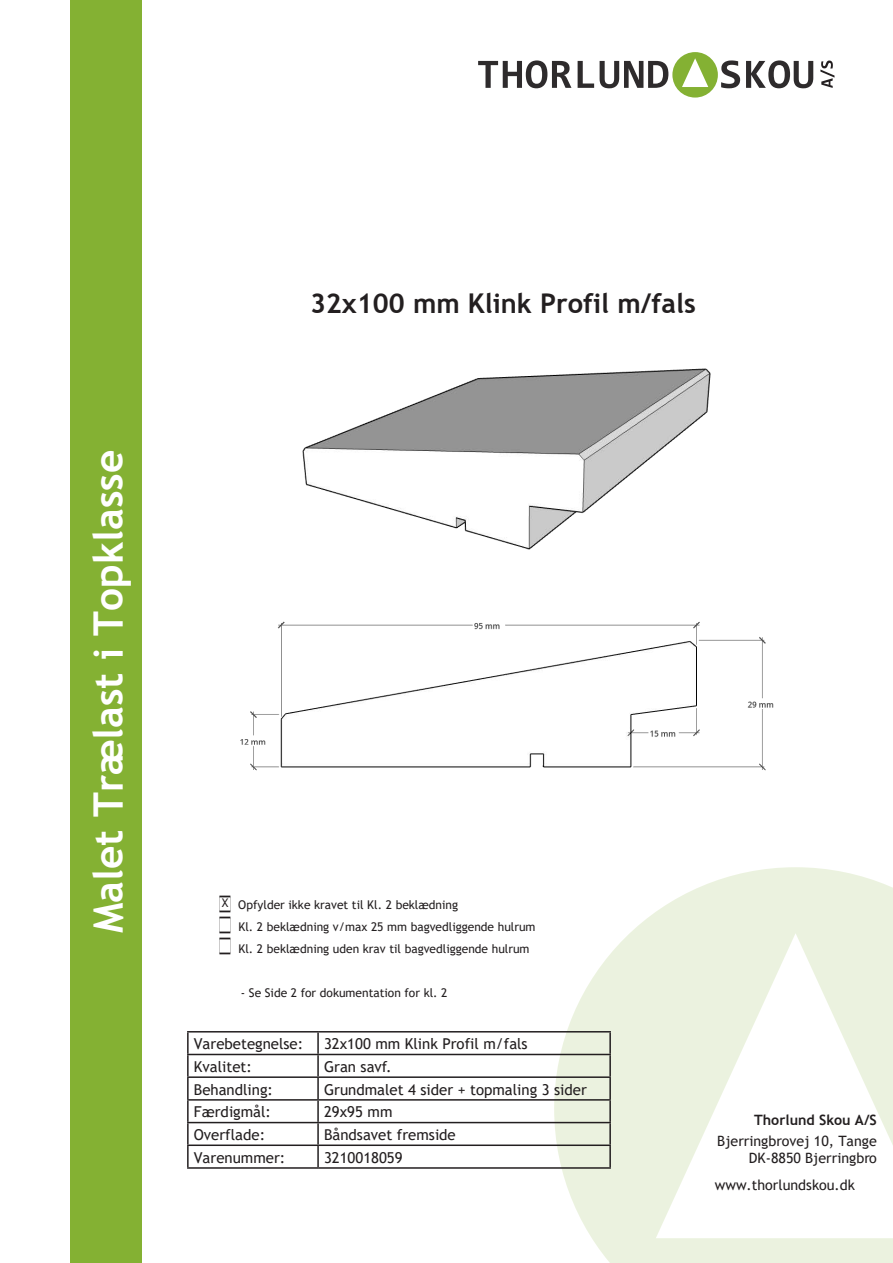
<style>
.page{position:relative;width:893px;height:1263px;background:#fff}
.page>*{position:absolute;margin:0;border:0;box-sizing:border-box;transform-origin:0 0}
.t1{font:700 40.65px "Trebuchet MS";color:#fff}
.t2{font:700 27.15px "Trebuchet MS";color:#231f20}
.t3{font:15px "Trebuchet MS";color:#231f20}
.t4{font:14.25px/17.1px "Trebuchet MS";color:#231f20;text-align:right}
.t5{font:700 14.25px "Trebuchet MS";color:#231f20}
.t6{font:12px/22px "Trebuchet MS";color:#231f20}
</style>
<div class="page">
<svg style="left:554px;top:867px;width:339px;height:396px;fill:#ebf2df"></svg>
<svg style="left:656px;top:933px;width:237px;height:305px"></svg>
<div style="left:70px;top:0;width:71px;height:1263px;background:#84b133"></div>
<div style="left:672px;top:52px;width:46px;height:46px;background:#84b133;border-radius:50%"></div>
<svg style="left:478px;top:60px;width:93px;height:28px"></svg>
<svg style="left:578px;top:61px;width:16px;height:27px"></svg>
<svg style="left:600px;top:61px;width:68px;height:27px"></svg>
<svg style="left:721px;top:60px;width:19px;height:28px"></svg>
<svg style="left:746px;top:60px;width:67px;height:28px"></svg>
<svg style="left:820px;top:61px;width:14px;height:27px"></svg>
<svg style="left:682px;top:58px;width:26px;height:29px"></svg>
<img style="left:240px;top:621px;width:534px;height:150px">
<img style="left:302px;top:368px;width:409px;height:182px">
<svg style="left:219px;top:896px;width:12px;height:58px"></svg>
<hr style="left:187px;top:1031px;width:131px;height:1px;background:#231f20">
<hr style="left:187px;top:1032px;width:2px;height:22px;background:#231f20">
<hr style="left:318px;top:1031px;width:293px;height:1px;background:#231f20">
<hr style="left:317px;top:1032px;width:2px;height:22px;background:#231f20">
<hr style="left:609px;top:1032px;width:2px;height:22px;background:#231f20">
<hr style="left:187px;top:1054px;width:131px;height:1px;background:#231f20">
<hr style="left:187px;top:1055px;width:2px;height:21px;background:#231f20">
<hr style="left:318px;top:1054px;width:293px;height:1px;background:#231f20">
<hr style="left:317px;top:1055px;width:2px;height:21px;background:#231f20">
<hr style="left:609px;top:1055px;width:2px;height:21px;background:#231f20">
<hr style="left:187px;top:1076px;width:131px;height:2px;background:#231f20">
<hr style="left:187px;top:1078px;width:2px;height:21px;background:#231f20">
<hr style="left:318px;top:1076px;width:293px;height:2px;background:#231f20">
<hr style="left:317px;top:1078px;width:2px;height:21px;background:#231f20">
<hr style="left:609px;top:1078px;width:2px;height:21px;background:#231f20">
<hr style="left:187px;top:1099px;width:131px;height:1px;background:#231f20">
<hr style="left:187px;top:1100px;width:2px;height:22px;background:#231f20">
<hr style="left:318px;top:1099px;width:293px;height:1px;background:#231f20">
<hr style="left:317px;top:1100px;width:2px;height:22px;background:#231f20">
<hr style="left:609px;top:1100px;width:2px;height:22px;background:#231f20">
<hr style="left:187px;top:1122px;width:131px;height:1px;background:#231f20">
<hr style="left:187px;top:1123px;width:2px;height:21px;background:#231f20">
<hr style="left:318px;top:1122px;width:293px;height:1px;background:#231f20">
<hr style="left:317px;top:1123px;width:2px;height:21px;background:#231f20">
<hr style="left:609px;top:1123px;width:2px;height:21px;background:#231f20">
<hr style="left:187px;top:1144px;width:131px;height:2px;background:#231f20">
<hr style="left:187px;top:1146px;width:2px;height:21px;background:#231f20">
<hr style="left:318px;top:1144px;width:293px;height:2px;background:#231f20">
<hr style="left:317px;top:1146px;width:2px;height:21px;background:#231f20">
<hr style="left:609px;top:1146px;width:2px;height:21px;background:#231f20">
<hr style="left:187px;top:1167px;width:131px;height:2px;background:#231f20">
<hr style="left:318px;top:1167px;width:293px;height:2px;background:#231f20">
<h1 class="t1" style="left:83px;top:933px;width:484px;rotate:-90deg">Malet Trælast i Topklasse</h1>
<h2 class="t2" style="left:310px;top:287px;width:387px">32x100 mm Klink Profil m/fals</h2>
<p class="t6" style="left:222px;top:892px;width:8px">X</p>
<p class="t6" style="left:238px;top:893px;width:299px">Opfylder ikke kravet til Kl. 2 beklædning<br>Kl. 2 beklædning v/max 25 mm bagvedliggende hulrum<br>Kl. 2 beklædning uden krav til bagvedliggende hulrum</p>
<p class="t6" style="left:241px;top:982px;width:208px">- Se Side 2 for dokumentation for kl. 2</p>
<p class="t3" style="left:194px;top:1034px;width:111px">Varebetegnelse:</p>
<p class="t3" style="left:324px;top:1034px;width:205px">32x100 mm Klink Profil m/fals</p>
<p class="t3" style="left:194px;top:1057px;width:60px">Kvalitet:</p>
<p class="t3" style="left:324px;top:1057px;width:69px">Gran savf.</p>
<p class="t3" style="left:194px;top:1080px;width:81px">Behandling:</p>
<p class="t3" style="left:324px;top:1080px;width:264px">Grundmalet 4 sider + topmaling 3 sider</p>
<p class="t3" style="left:194px;top:1102px;width:79px">Færdigmål:</p>
<p class="t3" style="left:324px;top:1102px;width:70px">29x95 mm</p>
<p class="t3" style="left:194px;top:1125px;width:73px">Overflade:</p>
<p class="t3" style="left:324px;top:1125px;width:133px">Båndsavet fremside</p>
<p class="t3" style="left:194px;top:1148px;width:93px">Varenummer:</p>
<p class="t3" style="left:324px;top:1148px;width:80px">3210018059</p>
<p class="t5" style="left:754px;top:1111px;width:124px">Thorlund Skou A/S</p>
<p class="t4" style="left:717px;top:1132px;width:161px">Bjerringbrovej 10, Tange<br>DK-8850 Bjerringbro</p>
<p class="t4" style="left:715px;top:1177px;width:142px">www.thorlundskou.dk</p>
</div>
